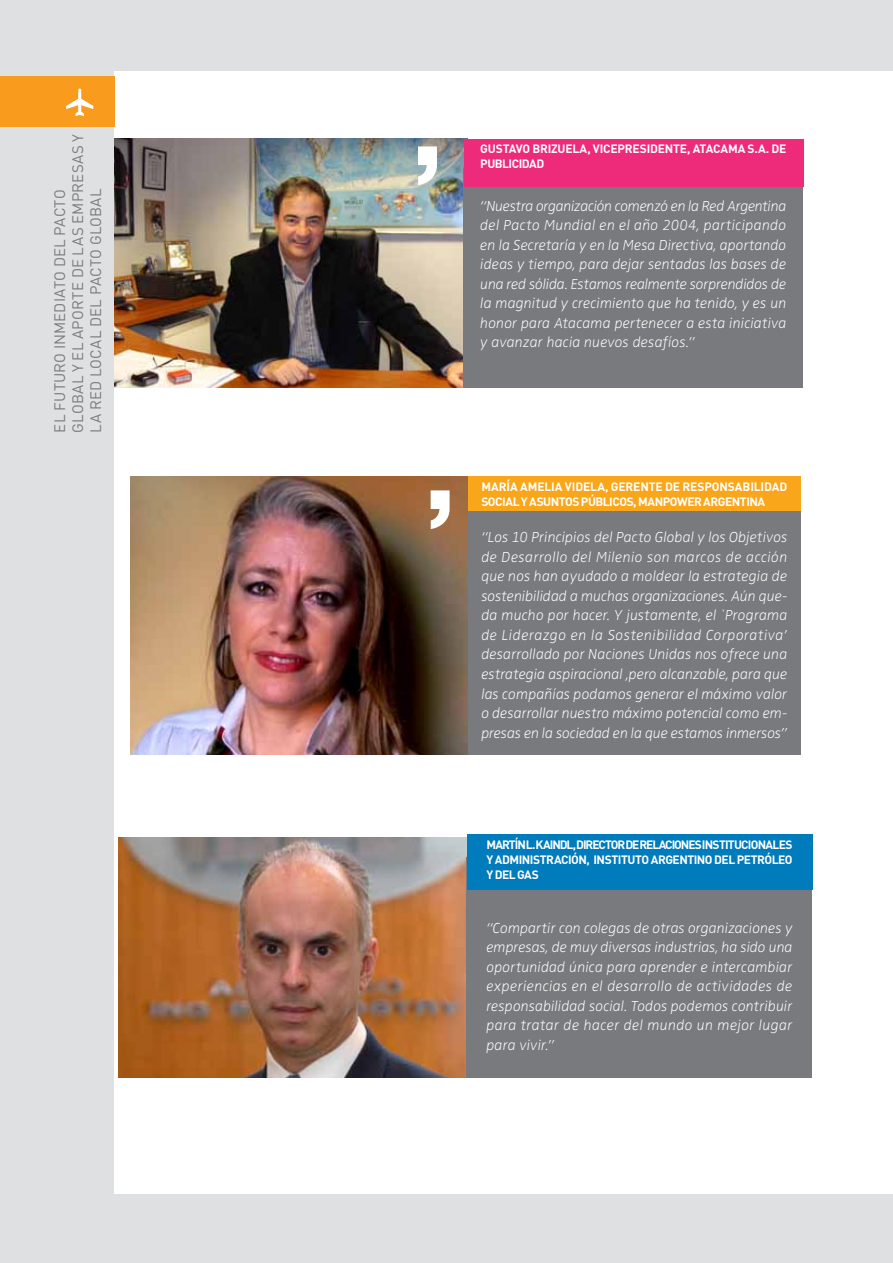
<style>
.page{position:relative;width:893px;height:1263px;background:#dee0e1}
.page>*{position:absolute;margin:0;border:0;box-sizing:border-box;transform-origin:0 0}
.t1{font:15px/19.5px "Zwo w 1 Italic";letter-spacing:.005em;color:#fff;text-align:justify}
.t2{font:15px/18px "DIN";letter-spacing:.01em;color:#797a7d}
.t3{font:700 12px "DIN";letter-spacing:-.035em;color:#fff}
.t4{font:700 12px "DIN";letter-spacing:-.08em;color:#fff}
</style>
<div class="page">
<div style="left:115px;top:71px;width:778px;height:1123px;background:#fff"></div>
<img style="left:119px;top:837px;width:348px;height:240px">
<img style="left:115px;top:139px;width:349px;height:249px">
<img style="left:131px;top:476px;width:337px;height:279px">
<div style="left:467px;top:858px;width:345px;height:220px;background:#797a7d"></div>
<div style="left:463px;top:168px;width:340px;height:220px;background:#797a7d"></div>
<div style="left:468px;top:506px;width:332px;height:249px;background:#797a7d"></div>
<div style="left:467px;top:835px;width:345px;height:55px;background:#007bbb"></div>
<div style="left:464px;top:139px;width:340px;height:47px;background:#ee2a7b"></div>
<div style="left:468px;top:476px;width:332px;height:35px;background:#faa61a"></div>
<svg style="left:418px;top:146px;width:19px;height:39px"></svg>
<svg style="left:431px;top:490px;width:19px;height:39px"></svg>
<div style="left:0;top:76px;width:115px;height:50px;background:#f99b1c"></div>
<svg style="left:66px;top:89px;width:27px;height:27px"></svg>
<p class="t2" style="left:50px;top:432px;width:300px;rotate:-90deg">El futuro inm ediato del Pacto<br>Global y el aporte de las empresas y la red local del Pacto Global</p>
<p class="t3" style="left:480px;top:141px;width:16px">GUSTA</p>
<p class="t3" style="left:516px;top:141px;width:103px">VO BRIZUELA, VICEPRESI</p>
<p class="t3" style="left:650px;top:141px;width:16px">DENTE</p>
<p class="t3" style="left:687px;top:141px;width:43px">, ATACAMA</p>
<p class="t3" style="left:747px;top:141px;width:39px">S.A. DE</p>
<p class="t3" style="left:480px;top:156px;width:66px">PUBLICIDAD</p>
<p class="t1" style="left:480px;top:196px;width:308px">“Nuestra organización comenzó en la Red Argentina del Pacto Mundial en el año 2004, participando en la Secretaría y en la Mesa Directiva, aportando ideas y tiempo, para dejar sentadas las bases de una red sólida. Estamos realmente sorprendidos de la magnitud y crecimiento que ha tenido, y es un honor para Atacama pertenecer a esta iniciativa y avanzar hacia nuevos desafíos.”</p>
<p class="t3" style="left:481px;top:478px;width:18px">MARÍA</p>
<p class="t3" style="left:520px;top:478px;width:107px">AMELIA VIDELA, GERENTE</p>
<p class="t3" style="left:665px;top:478px;width:34px">DE RESPONSA</p>
<p class="t3" style="left:743px;top:478px;width:46px">BILIDAD</p>
<p class="t3" style="left:481px;top:493px;width:64px">SOCIAL Y ASUNTOS</p>
<p class="t3" style="left:581px;top:493px;width:76px">PÚBLICOS, MANPOWER</p>
<p class="t3" style="left:703px;top:493px;width:16px">ARGENTINA</p>
<p class="t1" style="left:481px;top:528px;width:308px">“Los 10 Principios del Pacto Global y los Objetivos de Desarrollo del Milenio son marcos de acción que nos han ayudado a moldear la estrategia de sostenibilidad a muchas organizaciones. Aún que&shy;da mucho por hacer. Y justamente, el `Programa de Liderazgo en la Sostenibilidad Corporativa’ desarrollado por Naciones Unidas nos ofrece una estrategia aspiracional ,pero alcanzable, para que las compañías podamos generar el máximo valor o desarrollar nuestro máximo potencial como em&shy;presas en la sociedad en la que estamos inmersos”</p>
<p class="t3" style="left:486px;top:836px;width:16px">MARTÍN</p>
<p class="t3" style="left:526px;top:836px;width:57px">L.KAIN DL,DIRE</p>
<p class="t4" style="left:598px;top:836px;width:80px">CTOR DE RELACIONES</p>
<p class="t3" style="left:702px;top:836px;width:10px">INSTITU</p>
<p class="t3" style="left:741px;top:836px;width:14px">CIONA</p>
<p class="t3" style="left:773px;top:836px;width:14px">LES</p>
<p class="t3" style="left:486px;top:851px;width:31px">Y ADMINISTRA</p>
<p class="t3" style="left:561px;top:851px;width:43px">CIÓN, INSTITUTO</p>
<p class="t3" style="left:651px;top:851px;width:15px">ARGENTINO</p>
<p class="t3" style="left:714px;top:851px;width:38px">DEL PETRÓ</p>
<p class="t3" style="left:772px;top:851px;width:14px">LEO</p>
<p class="t3" style="left:486px;top:866px;width:46px">Y DEL GAS</p>
<p class="t1" style="left:486px;top:918px;width:308px">“Compartir con colegas de otras organizaciones y empresas, de muy diversas industrias, ha sido una oportunidad única para aprender e intercambiar experiencias en el desarrollo de actividades de responsabilidad social. Todos podemos contribuir para tratar de hacer del mundo un mejor lugar para vivir.”</p>
</div>
